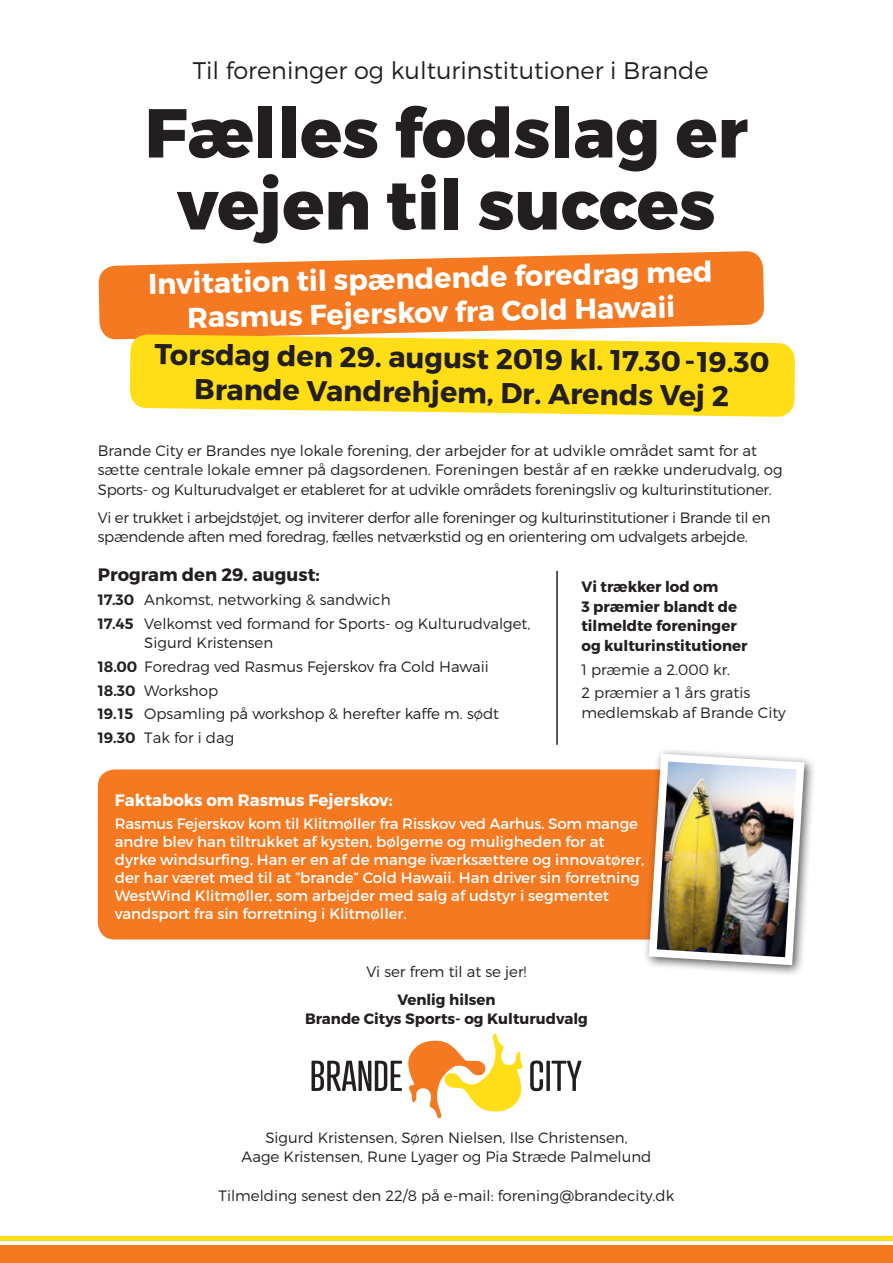
<style>
.page{position:relative;width:893px;height:1263px;background:#fff}
.page>*{position:absolute;margin:0;border:0;box-sizing:border-box;transform-origin:0 0}
.t1{font:800 69px/72px "Montserrat";color:#231f20;text-align:center}
.t2{font:700 28.65px/34.3px "Montserrat";color:#231f20;text-align:center}
.t3{font:700 28.65px/34.2px "Montserrat";color:#fff;text-align:center}
.t4{font:300 24px "Montserrat";color:#231f20}
.t5{font:700 18px "Montserrat";color:#231f20}
.t6{font:700 16.5px "Montserrat";color:#fff}
.t7{font:300 15px/23.7px "Montserrat";color:#231f20}
.t8{font:15px/18px "Montserrat";color:#fff}
.t9{font:300 15px/19.5px "Montserrat";letter-spacing:-.02em;color:#231f20}
.t10{font:700 15px/19.5px "Montserrat";color:#231f20}
.s1{font-weight:600}
</style>
<div class="page">
<div style="left:98px;top:769px;width:545px;height:170px;background:#f47921"></div>
<div style="left:643px;top:748px;width:174px;height:229px;background:#231f20;opacity:.75"></div>
<img style="left:645px;top:750px;width:163px;height:219px">
<hr style="left:0;top:1236px;width:893px;height:4px;background:#ffdd17">
<div style="left:0;top:1246px;width:893px;height:17px;background:#f47921"></div>
<svg style="left:98px;top:251px;width:666px;height:89px;background:#f58a3e"></svg>
<svg style="left:130px;top:334px;width:665px;height:83px;background:#fee031"></svg>
<hr style="left:556px;top:571px;width:2px;height:174px;background:#231f20">
<svg style="left:312px;top:1034px;width:211px;height:84px"></svg>
<svg style="left:530px;top:1060px;width:13px;height:31px"></svg>
<svg style="left:546px;top:1061px;width:4px;height:30px"></svg>
<svg style="left:552px;top:1061px;width:29px;height:30px"></svg>
<h3 class="t4" style="left:193px;top:56px;width:517px">Til foreninger og kulturinstitutioner i Brande</h3>
<h1 class="t1" style="left:145px;top:99px;width:605px">Fælles fodslag er vejen til succes</h1>
<h2 class="t3" style="left:148px;top:266px;width:566px;rotate:-1deg">Invitation til spændende foredrag med<br>Rasmus Fejerskov fra Cold Hawaii</h2>
<h2 class="t2" style="left:155px;top:336px;width:617px;rotate:1deg">Torsdag den 29. august 2019 kl. 17.30-19.30<br>Brande Vandrehjem, Dr. Arends Vej 2</h2>
<p class="t7" style="left:98px;top:440px;width:686px;line-height:19.5px">Brande City er Brandes nye lokale forening, der arbejder for at udvikle området samt for at sætte centrale lokale emner på dagsordenen. Foreningen består af en række underudvalg, og<br>Sports- og Kulturudvalget er etableret for at udvikle områdets foreningsliv og kulturinstitutioner.</p>
<p class="t9" style="left:98px;top:507px;width:674px">Vi er trukket i arbejdstøjet, og inviterer derfor alle foreninger og kulturinstitutioner i Brande til en spændende aften med foredrag, fælles netværkstid og en orientering om udvalgets arbejde.</p>
<p class="t5" style="left:98px;top:564px;width:223px">Program den 29. august:</p>
<p class="t7" style="left:98px;top:587px;width:434px"><span class="s1">17.30</span> Ankomst, networking &amp; sandwich<br><span class="s1">17.45</span> Velkomst ved formand for Sports- og Kulturudvalget,</p>
<p class="t7" style="left:98px;top:631px;width:403px;text-indent:46px">Sigurd Kristensen<br><span class="s1">18.00</span> Foredrag ved Rasmus Fejerskov fra Cold Hawaii<br><span class="s1">18.30</span> Workshop<br><span class="s1">19.15</span> Opsamling på workshop &amp; herefter kaffe m. sødt<br><span class="s1">19.30</span> Tak for i dag</p>
<p class="t10" style="left:581px;top:577px;width:168px">Vi trækker lod om<br>3 præmier blandt de tilmeldte foreninger og kulturinstitutioner</p>
<p class="t7" style="left:581px;top:657px;width:170px">1 præmie a 2.000 kr.<br>2 præmier a 1 års gratis</p>
<p class="t7" style="left:581px;top:700px;width:206px">medlemskab af Brande City</p>
<p class="t6" style="left:115px;top:790px;width:279px">Faktaboks om Rasmus Fejerskov:</p>
<p class="t8" style="left:115px;top:814px;width:531px">Rasmus Fejerskov kom til Klitmøller fra Risskov ved Aarhus. Som mange andre blev han tiltrukket af kysten, bølgerne og muligheden for at dyrke windsurfing. Han er en af de mange iværksættere og innovatører, der har været med til at ”brande” Cold Hawaii. Han driver sin forretning WestWind Klitmøller, som arbejder med salg af udstyr i segmentet vandsport fra sin forretning i Klitmøller.</p>
<p class="t7" style="left:366px;top:959px;width:162px">Vi ser frem til at se jer!</p>
<p class="t10" style="left:305px;top:990px;width:284px;text-align:center">Venlig hilsen<br>Brande Citys Sports- og Kulturudvalg</p>
<p class="t7" style="left:242px;top:1127px;width:411px;line-height:19.5px;text-align:center">Sigurd Kristensen, Søren Nielsen, Ilse Christensen,<br>Aage Kristensen, Rune Lyager og Pia Stræde Palmelund</p>
<p class="t7" style="left:219px;top:1184px;width:457px">Tilmelding senest den 22/8 på e-mail: forening@brandecity.dk</p>
</div>
